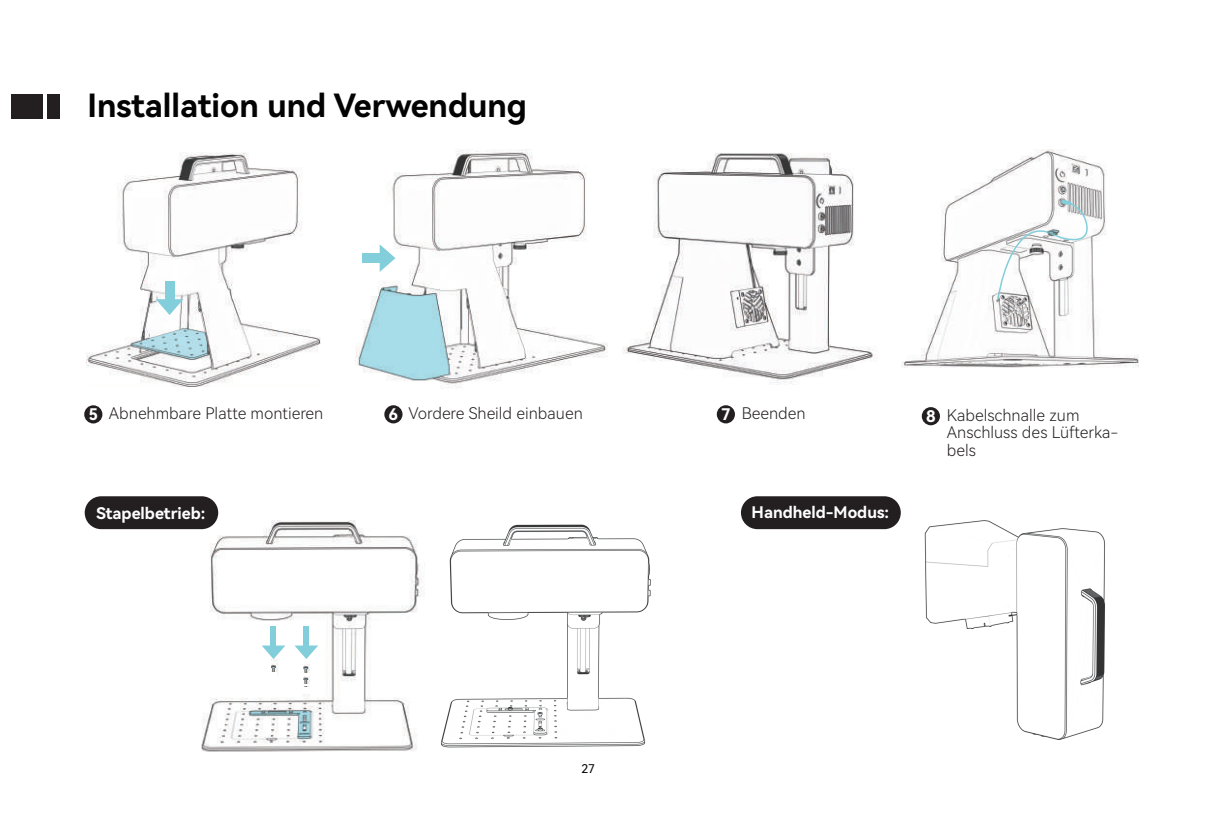
<style>
.page{position:relative;width:1214px;height:817px;background:#fff}
.page>*{position:absolute;margin:0;border:0;box-sizing:border-box;transform-origin:0 0}
.t1{font:32px "Harmony OS Sans SC Bold";color:#030303}
.t2{font:16px/17.6px "Harmony OS Sans SC Light";color:#231f20}
.t3{font:16px "Harmony OS Sans SC Bold";color:#fff}
.t4{font:12px "Harmony OS Sans SC";color:#030303}
.s1{font-family:"Harmony OS Sans SC Bold";color:#fff}
</style>
<div class="page">
<img style="left:194px;top:520px;width:231px;height:232px">
<div style="left:303px;top:626px;width:6px;height:23px;background:#82ceda"></div>
<div style="left:270px;top:626px;width:6px;height:23px;background:#82ceda"></div>
<svg style="left:262px;top:645px;width:23px;height:30px"></svg>
<div style="left:297px;top:665px;width:15px;height:29px;background:#fff"></div>
<svg style="left:294px;top:645px;width:24px;height:41px"></svg>
<img style="left:441px;top:524px;width:210px;height:224px">
<div style="left:85px;top:496px;width:133px;height:33px;background:#231f20;border-radius:16px"></div>
<div style="left:11px;top:95px;width:32px;height:24px;background:#231f20"></div>
<div style="left:48px;top:95px;width:12px;height:24px;background:#231f20"></div>
<img style="left:87px;top:152px;width:233px;height:234px">
<img style="left:355px;top:150px;width:252px;height:238px">
<img style="left:623px;top:153px;width:251px;height:231px">
<div style="left:84px;top:405px;width:18px;height:18px;background:#231f20;border-radius:50%"></div>
<div style="left:384px;top:405px;width:18px;height:18px;background:#231f20;border-radius:50%"></div>
<div style="left:716px;top:405px;width:19px;height:18px;background:#231f20;border-radius:50%"></div>
<div style="left:165px;top:281px;width:9px;height:23px;background:#82ceda"></div>
<svg style="left:156px;top:299px;width:27px;height:16px"></svg>
<div style="left:362px;top:253px;width:22px;height:10px;background:#82ceda"></div>
<svg style="left:379px;top:244px;width:16px;height:28px"></svg>
<div style="left:741px;top:496px;width:159px;height:33px;background:#231f20;border-radius:16px"></div>
<img style="left:924px;top:520px;width:181px;height:220px">
<div style="left:921px;top:407px;width:18px;height:18px;background:#231f20;border-radius:50%"></div>
<img style="left:901px;top:149px;width:237px;height:219px">
<svg style="left:996px;top:199px;width:92px;height:102px"></svg>
<h1 class="t1" style="left:87px;top:83px;width:441px">Installation und Verwendung</h1>
<p class="t2" style="left:88px;top:404px;width:236px"><span class="s1">5</span> Abnehmbare Platte montieren</p>
<p class="t2" style="left:388px;top:404px;width:196px"><span class="s1">6</span> Vordere Sheild einbauen</p>
<p class="t2" style="left:721px;top:404px;width:86px"><span class="s1">7</span> Beenden</p>
<p class="t3" style="left:96px;top:502px;width:111px">Stapelbetrieb:</p>
<p class="t3" style="left:751px;top:501px;width:139px">Handheld-Modus:</p>
<p class="t3" style="left:925px;top:405px;width:11px">8</p>
<p class="t2" style="left:946px;top:405px;width:173px">Kabelschnalle zum<br>Anschluss des Lüfterka&shy;bels</p>
<p class="t4" style="left:581px;top:759px;width:15px">27</p>
</div>
